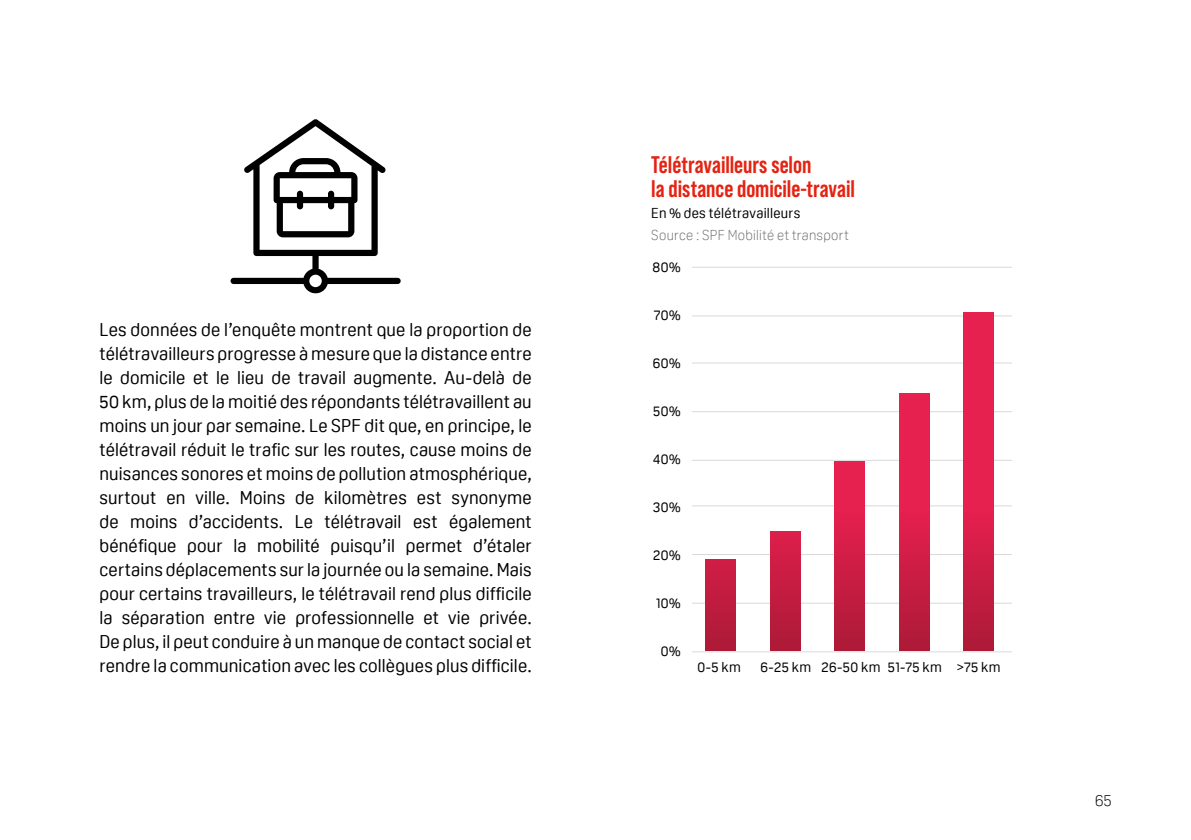
<style>
.page{position:relative;width:1191px;height:840px;background:#fff}
.page>*{position:absolute;margin:0;border:0;box-sizing:border-box;transform-origin:0 0}
.t1{font:700 24px/24px "Bebas Neue Pro";color:#e42313}
.t2{font:18px/24px "Oscine";letter-spacing:.01em;color:#000;text-align:justify}
.t3{font:300 16px "Oscine";color:#000}
.t4{font:14px "Oscine";letter-spacing:.03em;color:#000}
.t5{font:300 14px "Oscine";letter-spacing:.02em;color:#706f6f}
</style>
<div class="page">
<hr style="left:693px;top:651px;width:318px;height:1px;background:#d9d9d9">
<hr style="left:693px;top:602px;width:318px;height:1px;background:#d9d9d9">
<hr style="left:693px;top:554px;width:318px;height:1px;background:#d9d9d9">
<hr style="left:693px;top:505px;width:318px;height:1px;background:#d9d9d9">
<hr style="left:693px;top:459px;width:318px;height:1px;background:#d9d9d9">
<hr style="left:693px;top:411px;width:318px;height:1px;background:#d9d9d9">
<hr style="left:693px;top:362px;width:318px;height:1px;background:#d9d9d9">
<hr style="left:693px;top:315px;width:318px;height:1px;background:#d9d9d9">
<hr style="left:693px;top:267px;width:318px;height:1px;background:#d9d9d9">
<div style="left:706px;top:559px;width:30px;height:91px;background:linear-gradient(to bottom,#d11e46,#ac1a38)"></div>
<div style="left:770px;top:531px;width:30px;height:119px;background:linear-gradient(to bottom,#dc1f4b,#ac1a38)"></div>
<div style="left:834px;top:461px;width:30px;height:189px;background:linear-gradient(to bottom,#f12153,#b01a39)"></div>
<div style="left:899px;top:393px;width:30px;height:257px;background:linear-gradient(to bottom,#f52155,#b81b3c)"></div>
<svg style="left:963px;top:312px;width:30px;height:338px;background:#d91e4a"></svg>
<svg style="left:230px;top:119px;width:171px;height:175px"></svg>
<p class="t2" style="left:99px;top:317px;width:434px">Les données de l’enquête montrent que la proportion de télétravailleurs progresse à mesure que la distance entre le domicile et le lieu de travail augmente. Au-delà de 50 km, plus de la moitié des répondants télétravaillent au moins un jour par semaine. Le SPF dit que, en principe, le télétravail réduit le trafic sur les routes, cause moins de nuisances sonores et moins de pollution atmosphérique, surtout en ville. Moins de kilomètres est synonyme de moins d’accidents. Le télétravail est également bénéfique pour la mobilité puisqu’il permet d’étaler certains déplacements sur la journée ou la semaine. Mais pour certains travailleurs, le télétravail rend plus difficile la séparation entre vie professionnelle et vie privée.<br>De plus, il peut conduire à un manque de contact social et rendre la communication avec les collègues plus difficile.</p>
<h1 class="t1" style="left:651px;top:152px;width:205px">Télétravailleurs selon<br>la distance domicile-travail</h1>
<p class="t4" style="left:651px;top:205px;width:151px">En % des télétravailleurs</p>
<p class="t5" style="left:651px;top:227px;width:199px">Source : SPF Mobilité et transport</p>
<p class="t4" style="left:652px;top:259px;width:30px">80%</p>
<p class="t4" style="left:654px;top:307px;width:28px">70%</p>
<p class="t4" style="left:653px;top:355px;width:29px">60%</p>
<p class="t4" style="left:653px;top:403px;width:29px">50%</p>
<p class="t4" style="left:653px;top:450px;width:29px">40%</p>
<p class="t4" style="left:653px;top:498px;width:29px">30%</p>
<p class="t4" style="left:653px;top:546px;width:29px">20%</p>
<p class="t4" style="left:656px;top:594px;width:26px">10%</p>
<p class="t4" style="left:661px;top:642px;width:21px">0%</p>
<p class="t4" style="left:697px;top:658px;width:45px">0-5 km</p>
<p class="t4" style="left:760px;top:658px;width:242px">6-25 km 26-50 km 51-75 km &gt;75 km</p>
<p class="t3" style="left:1095px;top:790px;width:18px">65</p>
</div>
